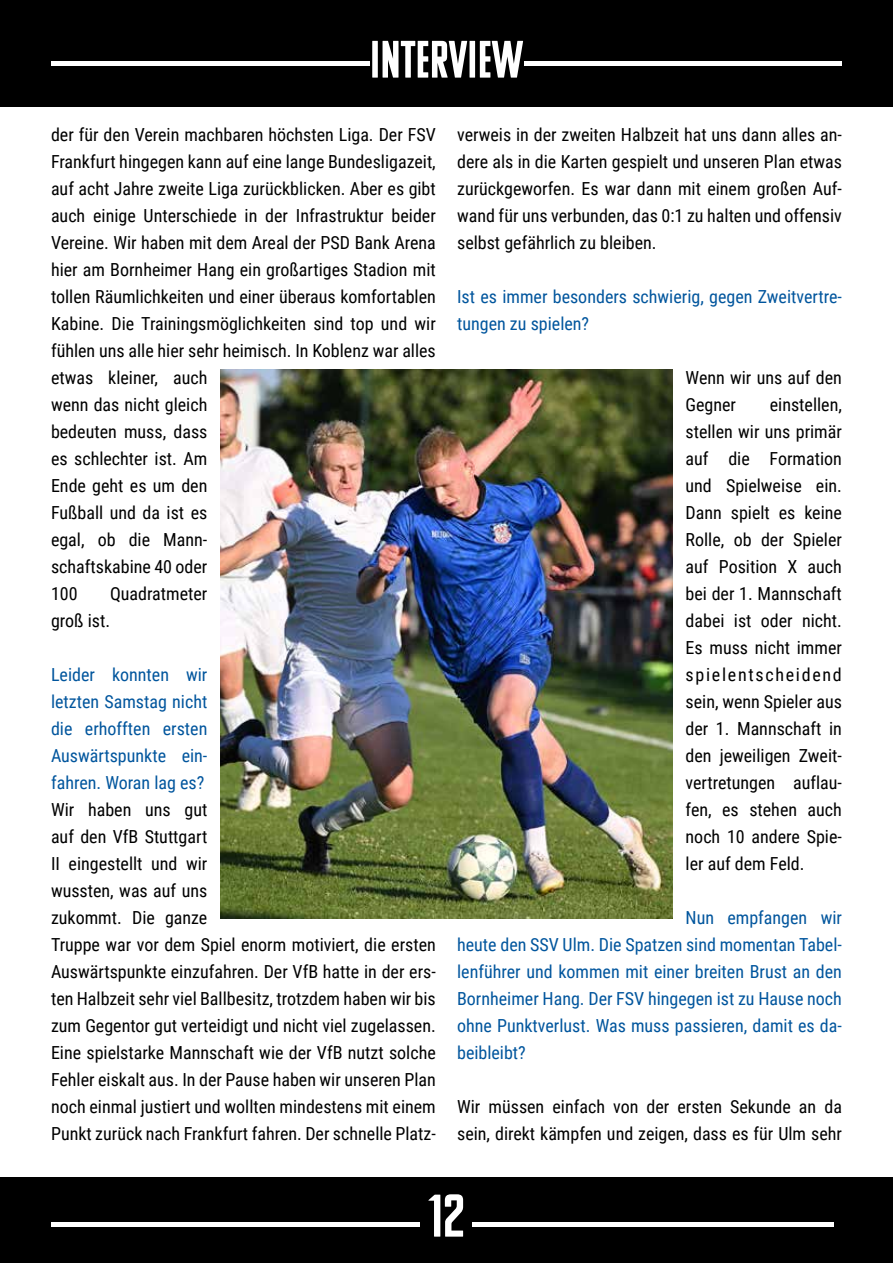
<style>
.page{position:relative;width:893px;height:1263px;background:#fff}
.page>*{position:absolute;margin:0;border:0;box-sizing:border-box;transform-origin:0 0}
.t1{font:60px "Komu A";color:#fff}
.t2{font:52.5px "Komu A";color:#fff}
.t3{font:18px/27px "Roboto Condensed";color:#000}
.t4{font:18px/27px "Roboto Condensed";color:#00559d;text-align:justify}
</style>
<div class="page">
<div style="left:0;top:0;width:893px;height:106px;background:#000"></div>
<hr style="left:51px;top:61px;width:791px;height:4px;background:#fff">
<div style="left:0;top:1178px;width:893px;height:85px;background:#000"></div>
<hr style="left:51px;top:1222px;width:782px;height:4px;background:#fff">
<div style="left:421px;top:1191px;width:51px;height:55px;background:#000"></div>
<div style="left:370px;top:38px;width:153px;height:40px;background:#000"></div>
<img style="left:220px;top:370px;width:453px;height:548px">
<h2 class="t2" style="left:370px;top:32px;width:155px">INTERVIEW</h2>
<p class="t3" style="left:51px;top:120px;width:386px">der für den Verein machbaren höchsten Liga. Der FSV Frankfurt hingegen kann auf eine lange Bundesligazeit, auf acht Jahre zweite Liga zurückblicken. Aber es gibt auch einige Unterschiede in der Infrastruktur beider Vereine. Wir haben mit dem Areal der PSD Bank Arena hier am Bornheimer Hang ein großartiges Stadion mit tollen Räumlichkeiten und einer überaus komfortablen Kabine. Die Trainingsmöglichkeiten sind top und wir fühlen uns alle hier sehr heimisch. In Koblenz war alles etwas kleiner, auch<br>wenn das nicht gleich<br>bedeuten muss, dass<br>es schlechter ist. Am<br>Ende geht es um den<br>Fußball und da ist es<br>egal, ob die Mann-<br>schaftskabine 40 oder<br>100</p>
<p class="t3" style="left:51px;top:579px;width:158px;text-indent:59px">Quadratmeter groß ist.</p>
<p class="t4" style="left:51px;top:660px;width:158px">Leider konnten wir letzten Samstag nicht die erhofften ersten Auswärtspunkte ein&shy;fahren. Woran lag es?</p>
<p class="t3" style="left:51px;top:795px;width:386px">Wir haben uns gut<br>auf den VfB Stuttgart<br>II eingestellt und wir<br>wussten, was auf uns<br>zukommt. Die ganze<br>Truppe war vor dem Spiel enorm motiviert, die ersten Auswärtspunkte einzufahren. Der VfB hatte in der ers&shy;ten Halbzeit sehr viel Ballbesitz, trotzdem haben wir bis zum Gegentor gut verteidigt und nicht viel zugelassen.<br>Eine spielstarke Mannschaft wie der VfB nutzt solche Fehler eiskalt aus. In der Pause haben wir unseren Plan noch einmal justiert und wollten mindestens mit einem Punkt zurück nach Frankfurt fahren. Der schnelle Platz-</p>
<p class="t3" style="left:457px;top:120px;width:386px;text-align:justify">verweis in der zweiten Halbzeit hat uns dann alles an&shy;dere als in die Karten gespielt und unseren Plan etwas zurückgeworfen. Es war dann mit einem großen Auf&shy;wand für uns verbunden, das 0:1 zu halten und offensiv selbst gefährlich zu bleiben.</p>
<p class="t4" style="left:457px;top:282px;width:386px">Ist es immer besonders schwierig, gegen Zweitvertre&shy;tungen zu spielen?</p>
<p class="t3" style="left:686px;top:363px;width:158px">Wenn wir uns auf den<br>Gegner</p>
<p class="t3" style="left:686px;top:390px;width:158px;text-align:justify;text-indent:84px">einstellen, stellen wir uns primär auf die Formation und Spielweise ein.<br>Dann spielt es keine Rolle, ob der Spieler auf Position X auch bei der 1. Mannschaft dabei ist oder nicht.<br>Es muss nicht immer spielentscheidend sein, wenn Spieler aus der 1. Mannschaft in den jeweiligen Zweit&shy;vertretungen auflau&shy;fen, es stehen auch noch 10 andere Spie&shy;ler auf dem Feld.</p>
<p class="t4" style="left:457px;top:903px;width:386px;text-indent:228px">Nun empfangen wir heute den SSV Ulm. Die Spatzen sind momentan Tabel&shy;lenführer und kommen mit einer breiten Brust an den Bornheimer Hang. Der FSV hingegen ist zu Hause noch ohne Punktverlust. Was muss passieren, damit es da&shy;beibleibt?</p>
<p class="t3" style="left:457px;top:1092px;width:386px">Wir müssen einfach von der ersten Sekunde an da sein, direkt kämpfen und zeigen, dass es für Ulm sehr</p>
<h1 class="t1" style="left:429px;top:1185px;width:37px">12</h1>
</div>
